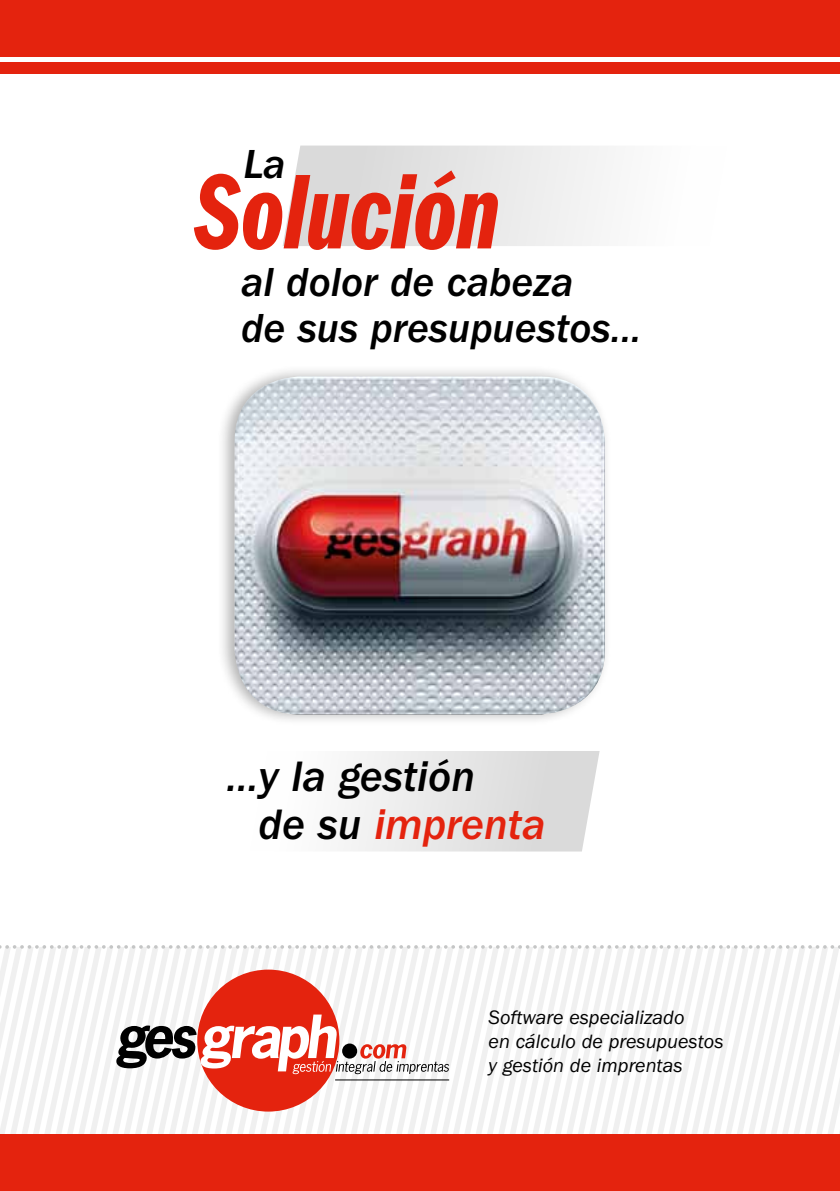
<style>
.page{position:relative;width:840px;height:1191px;background:#fff}
.page>*{position:absolute;margin:0;border:0;box-sizing:border-box;transform-origin:0 0}
.t1{font:110px "Franklin Gothic Demi Cmpr Ital";color:#e4230e}
.t2{font:italic 500 44px/48.2px "Franklin Gothic";color:#000}
.t3{font:italic 500 42px/46px "Franklin Gothic";color:#000}
.t4{font:italic 20px/24px "Franklin Gothic";color:#000}
.s1{color:#e4230e}
</style>
<div class="page">
<svg style="left:282px;top:146px;width:327px;height:100px;fill:#e5e5e5"></svg>
<svg style="left:343px;top:751px;width:256px;height:100px"></svg>
<div style="left:217px;top:364px;width:394px;height:363px;background:#000;opacity:.3"></div>
<img style="left:234px;top:376px;width:370px;height:338px">
<div style="left:0;top:0;width:839px;height:57px;background:#e4230e"></div>
<div style="left:0;top:62px;width:839px;height:12px;background:#e4230e"></div>
<svg style="left:0;top:945px;width:840px;height:246px"></svg>
<h3 class="t3" style="left:243px;top:142px;width:44px">La</h3>
<h1 class="t1" style="left:192px;top:149px;width:308px">Solución</h1>
<h3 class="t3" style="left:241px;top:260px;width:401px">al dolor de cabeza<br>de sus presupuestos...</h3>
<h2 class="t2" style="left:258px;top:752px;width:288px;text-indent:-32px">...y la gestión<br>de su <span class="s1">imprenta</span></h2>
<p class="t4" style="left:488px;top:1005px;width:236px">Software especializado<br>en cálculo de presupuestos y gestión de imprentas</p>
</div>
